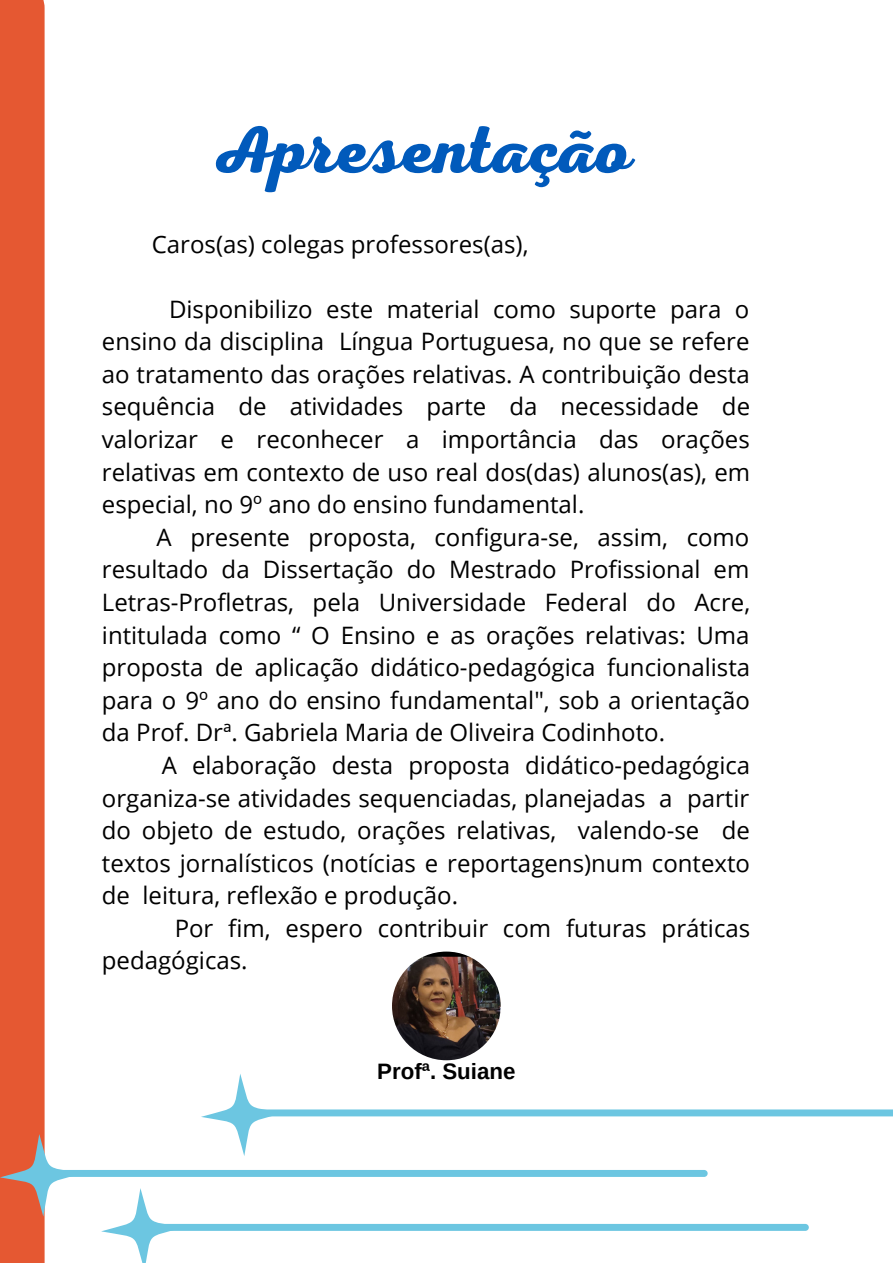
<style>
.page{position:relative;width:893px;height:1264px;background:#fff}
.page>*{position:absolute;margin:0;border:0;box-sizing:border-box;transform-origin:0 0}
.t1{font:700 67.2px "Nexa Script";color:#015abb}
.t2{font:24px/32.5px "Open Sans";color:#000;text-align:justify}
.t3{font:700 22.35px "Arimo";color:#000}
</style>
<div class="page">
<img style="left:392px;top:951px;width:108px;height:109px;border-radius:50%">
<div style="left:0;top:0;width:45px;height:1262px;background:#e55832"></div>
<div style="left:42px;top:1169px;width:665px;height:7px;background:#6cc6e1;border-radius:3px"></div>
<svg style="left:0;top:1134px;width:83px;height:82px"></svg>
<div style="left:143px;top:1223px;width:665px;height:7px;background:#6cc6e1;border-radius:3px"></div>
<svg style="left:101px;top:1188px;width:83px;height:74px"></svg>
<svg style="left:283px;top:1109px;width:609px;height:7px;background:#76c9e3"></svg>
<svg style="left:201px;top:1073px;width:82px;height:83px"></svg>
<p class="t1" style="left:210px;top:112px;width:422px">Apresentação</p>
<p class="t2" style="left:152px;top:227px;width:378px">Caros(as) colegas professores(as),</p>
<p class="t2" style="left:102px;top:292px;width:649px;text-indent:67px">Disponibilizo este material como suporte para o ensino da disciplina Língua Portuguesa, no que se refere ao tratamento das orações relativas. A contribuição desta sequência de atividades parte da necessidade de valorizar e reconhecer a importância das orações relativas em contexto de uso real dos(das) alunos(as), em especial, no 9º ano do ensino fundamental.</p>
<p class="t2" style="left:102px;top:520px;width:649px;text-indent:55px">A presente proposta, configura-se, assim, como resultado da Dissertação do Mestrado Profissional em Letras-Profletras, pela Universidade Federal do Acre, intitulada como “ O Ensino e as orações relativas: Uma proposta de aplicação didático-pedagógica funcionalista para o 9º ano do ensino fundamental", sob a orientação da Prof. Drª. Gabriela Maria de Oliveira Codinhoto.</p>
<p class="t2" style="left:102px;top:748px;width:649px;text-indent:60px">A elaboração desta proposta didático-pedagógica organiza-se atividades sequenciadas, planejadas a partir do objeto de estudo, orações relativas, valendo-se de textos jornalísticos (notícias e reportagens)num contexto de leitura, reflexão e produção.</p>
<p class="t2" style="left:102px;top:911px;width:649px;text-indent:73px">Por fim, espero contribuir com futuras práticas pedagógicas.</p>
<p class="t3" style="left:377px;top:1059px;width:140px">Profª. Suiane</p>
</div>
